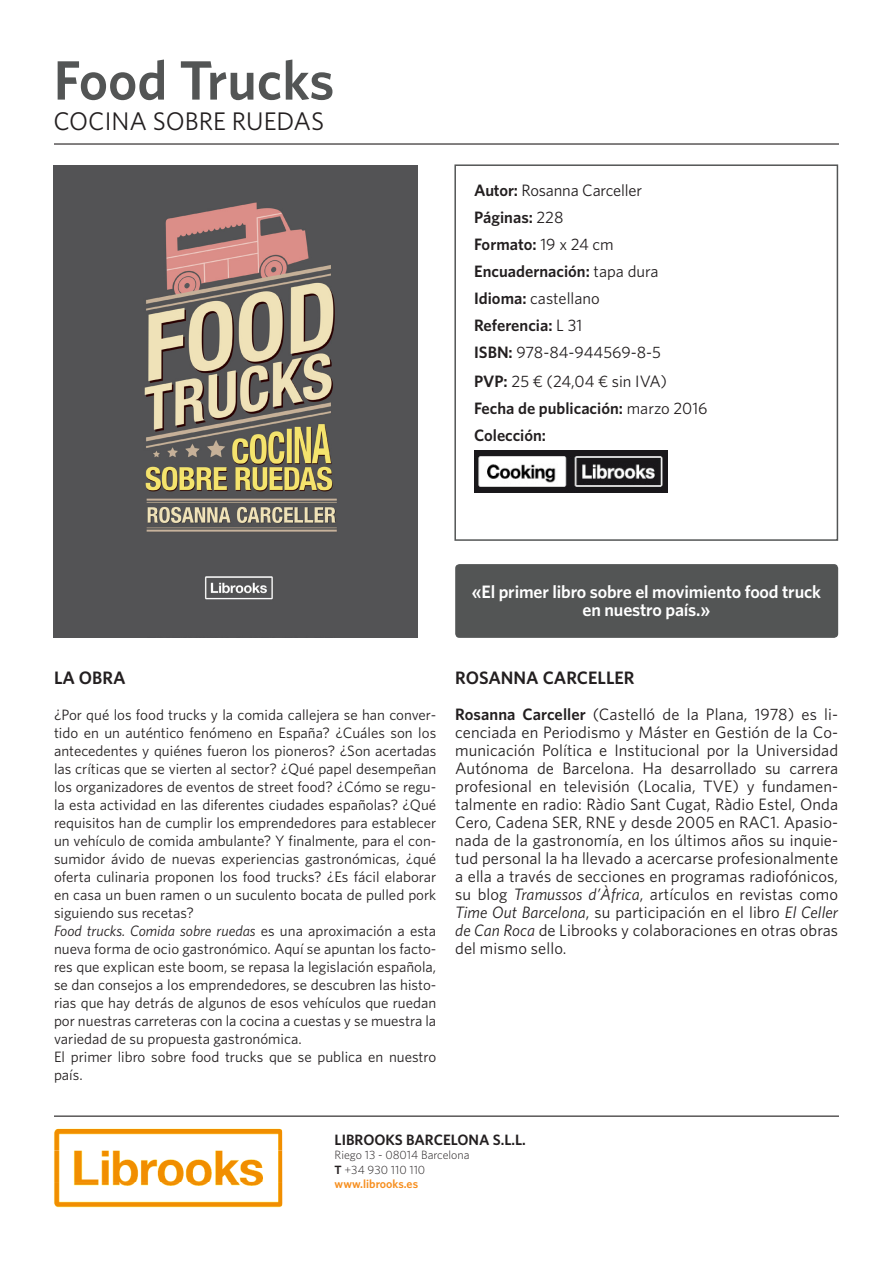
<style>
.page{position:relative;width:893px;height:1263px;background:#fff}
.page>*{position:absolute;margin:0;border:0;box-sizing:border-box;transform-origin:0 0}
.t1{font:600 55.5px "Whitney";color:#535555}
.t2{font:25.5px "Whitney";color:#231f20}
.t3{font:600 18px/18px "Whitney";letter-spacing:-.01em;color:#fff;text-align:center}
.t4{font:600 18px "Whitney";color:#231f20}
.t5{font:16.5px/18px "Whitney";color:#231f20;text-align:justify}
.t6{font:600 16.5px "Whitney";color:#231f20}
.t7{font:15px/18px "Whitney";color:#231f20;text-align:justify}
.t8{font:600 15px "Whitney";color:#231f20}
.t9{font:300 12px "Whitney";color:#231f20}
.t10{font:600 12px "Whitney";color:#f68e1e}
.s1{font-weight:600}
.s2{font-weight:400}
.s3{font-style:italic}
</style>
<div class="page">
<img style="left:53px;top:1128px;width:229px;height:80px">
<hr style="left:54px;top:1115px;width:785px;height:2px;background:#231f20">
<hr style="left:54px;top:143px;width:785px;height:2px;background:#231f20">
<div style="left:454px;top:164px;width:384px;height:377px;border:2px solid #535555"></div>
<div style="left:455px;top:564px;width:383px;height:74px;background:#535555;border-radius:4px"></div>
<img style="left:474px;top:451px;width:193px;height:41px">
<img style="left:54px;top:166px;width:364px;height:472px">
<p class="t1" style="left:54px;top:47px;width:282px">Food Trucks</p>
<p class="t2" style="left:54px;top:106px;width:272px">COCINA SOBRE RUEDAS</p>
<p class="t5" style="left:474px;top:181px;width:170px"><span class="s1">Autor:</span> Rosanna Carceller</p>
<p class="t6" style="left:474px;top:207px;width:91px">Páginas: <span class="s2">228</span></p>
<p class="t6" style="left:474px;top:234px;width:141px">Formato: <span class="s2">19 x 24 cm</span></p>
<p class="t6" style="left:474px;top:261px;width:186px">Encuadernación: <span class="s2">tapa dura</span></p>
<p class="t5" style="left:474px;top:289px;width:127px"><span class="s1">Idioma:</span> castellano</p>
<p class="t6" style="left:474px;top:315px;width:110px">Referencia: <span class="s2">L 31</span></p>
<p class="t5" style="left:474px;top:343px;width:188px"><span class="s1">ISBN:</span> 978-84-944569-8-5</p>
<p class="t5" style="left:474px;top:372px;width:194px"><span class="s1">PVP:</span> 25 ¤ (24,04 ¤ sin IVA)</p>
<p class="t6" style="left:474px;top:398px;width:235px">Fecha de publicación: <span class="s2">marzo 2016</span></p>
<p class="t6" style="left:474px;top:425px;width:73px">Colección:</p>
<p class="t3" style="left:472px;top:583px;width:351px">«El primer libro sobre el movimiento food truck en nuestro país.»</p>
<p class="t4" style="left:54px;top:667px;width:73px">LA OBRA</p>
<p class="t7" style="left:54px;top:705px;width:384px">¿Por qué los food trucks y la comida callejera se han conver&shy;tido en un auténtico fenómeno en España? ¿Cuáles son los antecedentes y quiénes fueron los pioneros? ¿Son acertadas las críticas que se vierten al sector? ¿Qué papel desempeñan los organizadores de eventos de street food? ¿Cómo se regu&shy;la esta actividad en las diferentes ciudades españolas? ¿Qué requisitos han de cumplir los emprendedores para establecer un vehículo de comida ambulante? Y finalmente, para el con&shy;sumidor ávido de nuevas experiencias gastronómicas, ¿qué oferta culinaria proponen los food trucks? ¿Es fácil elaborar en casa un buen ramen o un suculento bocata de pulled pork siguiendo sus recetas?</p>
<p class="t7" style="left:54px;top:921px;width:384px"><span class="s3">Food trucks. Comida sobre ruedas</span> es una aproximación a esta nueva forma de ocio gastronómico. Aquí se apuntan los facto&shy;res que explican este boom, se repasa la legislación española, se dan consejos a los emprendedores, se descubren las histo&shy;rias que hay detrás de algunos de esos vehículos que ruedan por nuestras carreteras con la cocina a cuestas y se muestra la variedad de su propuesta gastronómica.</p>
<p class="t7" style="left:54px;top:1047px;width:384px">El primer libro sobre food trucks que se publica en nuestro país.</p>
<p class="t4" style="left:455px;top:667px;width:181px">ROSANNA CARCELLER</p>
<p class="t5" style="left:455px;top:705px;width:384px"><span class="s1">Rosanna Carceller</span> (Castelló de la Plana, 1978) es li&shy;cenciada en Periodismo y Máster en Gestión de la Co&shy;municación Política e Institucional por la Universidad Autónoma de Barcelona. Ha desarrollado su carrera profesional en televisión (Localia, TVE) y fundamen&shy;talmente en radio: Ràdio Sant Cugat, Ràdio Estel, Onda Cero, Cadena SER, RNE y desde 2005 en RAC1. Apasio&shy;nada de la gastronomía, en los últimos años su inquie&shy;tud personal la ha llevado a acercarse profesionalmente a ella a través de secciones en programas radiofónicos, su blog <span class="s3">Tramussos d’Àfrica</span>, artículos en revistas como <span class="s3">Time Out Barcelona</span>, su participación en el libro <span class="s3">El Celler de Can Roca</span> de Librooks y colaboraciones en otras obras del mismo sello.</p>
<p class="t8" style="left:335px;top:1131px;width:193px">LIBROOKS BARCELONA S.L.L.</p>
<p class="t9" style="left:335px;top:1148px;width:136px">Riego 13 - 08014 Barcelona</p>
<p class="t9" style="left:335px;top:1162px;width:92px"><span class="s1">T</span> +34 930 110 110</p>
<p class="t10" style="left:335px;top:1177px;width:85px">www.librooks.es</p>
</div>
